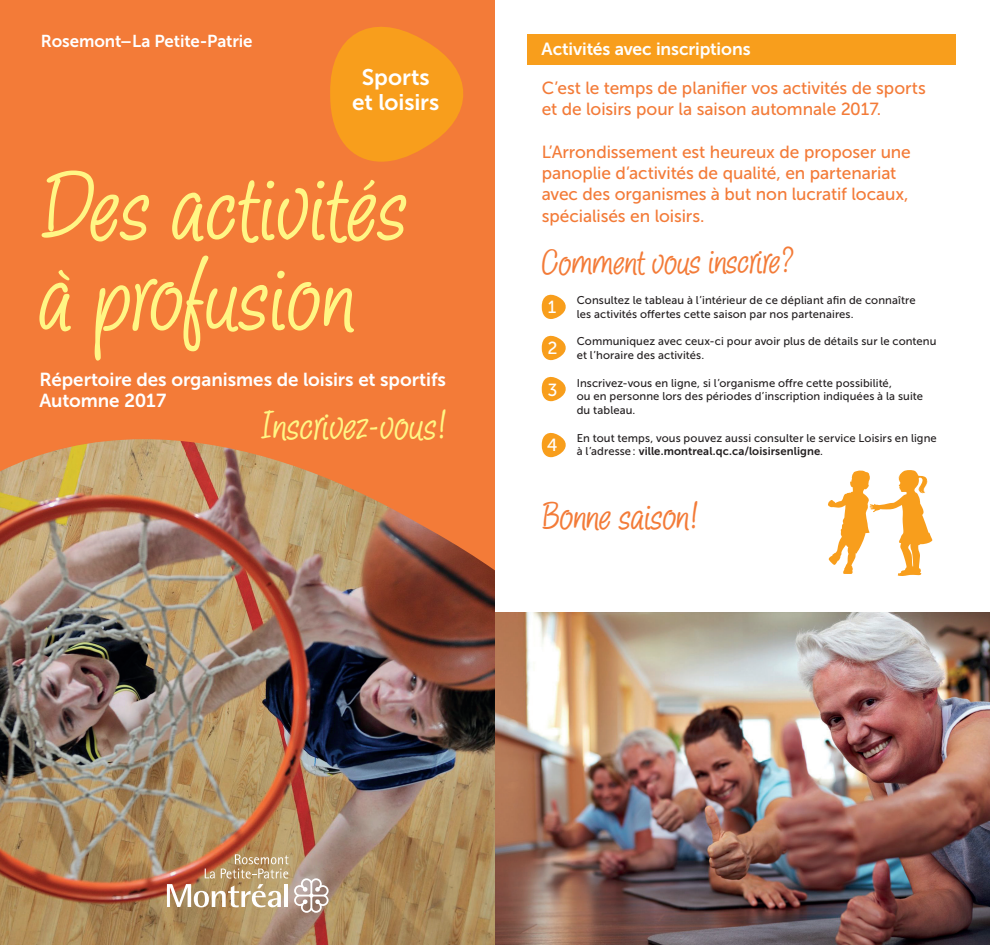
<style>
.page{position:relative;width:990px;height:945px;background:#fff}
.page>*{position:absolute;margin:0;border:0;box-sizing:border-box;transform-origin:0 0}
.t1{font:108.38px "Pine Nuts";letter-spacing:.01em;color:#fff685}
.t2{font:46.62px "Pine Nuts";letter-spacing:.01em;color:#fff685}
.t3{font:43.75px "Pine Nuts";color:#f37b38}
.t4{font:41.25px "Pine Nuts";color:#f37b38}
.t5{font:22.5px "Museo Sans 700";letter-spacing:-.005em;color:#fff}
.t6{font:18.75px "Museo Sans 700";letter-spacing:-.005em;color:#fff}
.t7{font:17.5px "Museo Sans 500";letter-spacing:-.005em;color:#f37b38}
.t8{font:17.5px "Museo Sans 700";letter-spacing:-.005em;color:#fff}
.t9{font:17.5px "Museo Sans 500";color:#fff}
.t10{font:17.25px "Museo Sans 700";letter-spacing:-.01em;color:#fff}
.t11{font:11.25px "Museo Sans 500";letter-spacing:.01em;color:#231f20}
.t12{font:11.25px "Museo Sans 700";letter-spacing:.01em;color:#231f20}
.s1{font-family:"Museo Sans 500"}
</style>
<div class="page">
<div style="left:527px;top:34px;width:429px;height:30px;background:#f89e1c"></div>
<svg style="left:542px;top:294px;width:24px;height:25px"></svg>
<svg style="left:542px;top:335px;width:24px;height:25px"></svg>
<svg style="left:542px;top:376px;width:24px;height:25px"></svg>
<svg style="left:542px;top:432px;width:24px;height:25px"></svg>
<svg style="left:828px;top:470px;width:105px;height:106px"></svg>
<img style="left:495px;top:612px;width:495px;height:333px">
<div style="left:0;top:0;width:495px;height:945px;background:#f37b38"></div>
<img style="left:0;top:439px;width:495px;height:506px">
<svg style="left:330px;top:27px;width:133px;height:135px"></svg>
<svg style="left:167px;top:854px;width:162px;height:59px;background:#bf9e7f"></svg>
<p class="t10" style="left:41px;top:32px;width:213px">Rosemont–La Petite-Patrie</p>
<p class="t5" style="left:362px;top:65px;width:69px">Sports</p>
<p class="t5" style="left:352px;top:90px;width:89px">et loisirs</p>
<p class="t1" style="left:39px;top:155px;width:370px">Des activités</p>
<p class="t1" style="left:39px;top:245px;width:317px">à profusion</p>
<p class="t6" style="left:39px;top:369px;width:408px">Répertoire des organismes de loisirs et sportifs</p>
<p class="t6" style="left:39px;top:390px;width:129px">Automne 2017</p>
<p class="t2" style="left:261px;top:403px;width:186px">Inscrivez-vous!</p>
<p class="t8" style="left:542px;top:39px;width:211px">Activités avec inscriptions</p>
<p class="t7" style="left:542px;top:79px;width:386px">C’est le temps de planifier vos activités de sports</p>
<p class="t7" style="left:542px;top:100px;width:341px">et de loisirs pour la saison automnale 2017.</p>
<p class="t7" style="left:542px;top:142px;width:371px">L’Arrondissement est heureux de proposer une</p>
<p class="t7" style="left:542px;top:164px;width:356px">panoplie d’activités de qualité, en partenariat</p>
<p class="t7" style="left:542px;top:185px;width:368px">avec des organismes à but non lucratif locaux,</p>
<p class="t7" style="left:542px;top:206px;width:164px">spécialisés en loisirs.</p>
<p class="t4" style="left:541px;top:244px;width:253px;rotate:-1deg">Comment vous inscrire?</p>
<p class="t9" style="left:547px;top:298px;width:11px">1</p>
<p class="t9" style="left:548px;top:339px;width:11px">2</p>
<p class="t9" style="left:548px;top:380px;width:11px">3</p>
<p class="t9" style="left:547px;top:435px;width:11px">4</p>
<p class="t11" style="left:577px;top:294px;width:340px">Consultez le tableau à l’intérieur de ce dépliant afin de connaître</p>
<p class="t11" style="left:577px;top:308px;width:279px">les activités offertes cette saison par nos partenaires.</p>
<p class="t11" style="left:577px;top:335px;width:361px">Communiquez avec ceux-ci pour avoir plus de détails sur le contenu</p>
<p class="t11" style="left:577px;top:349px;width:129px">et l’horaire des activités.</p>
<p class="t11" style="left:577px;top:377px;width:317px">Inscrivez-vous en ligne, si l’organisme offre cette possibilité,</p>
<p class="t11" style="left:577px;top:390px;width:348px">ou en personne lors des périodes d’inscription indiquées à la suite</p>
<p class="t11" style="left:577px;top:404px;width:60px">du tableau.</p>
<p class="t11" style="left:577px;top:432px;width:362px">En tout temps, vous pouvez aussi consulter le service Loisirs en ligne</p>
<p class="t12" style="left:577px;top:445px;width:248px"><span class="s1">à l’adresse:</span> ville.montreal.qc.ca/loisirsenligne<span class="s1">.</span></p>
<p class="t3" style="left:542px;top:495px;width:157px">Bonne saison!</p>
</div>
